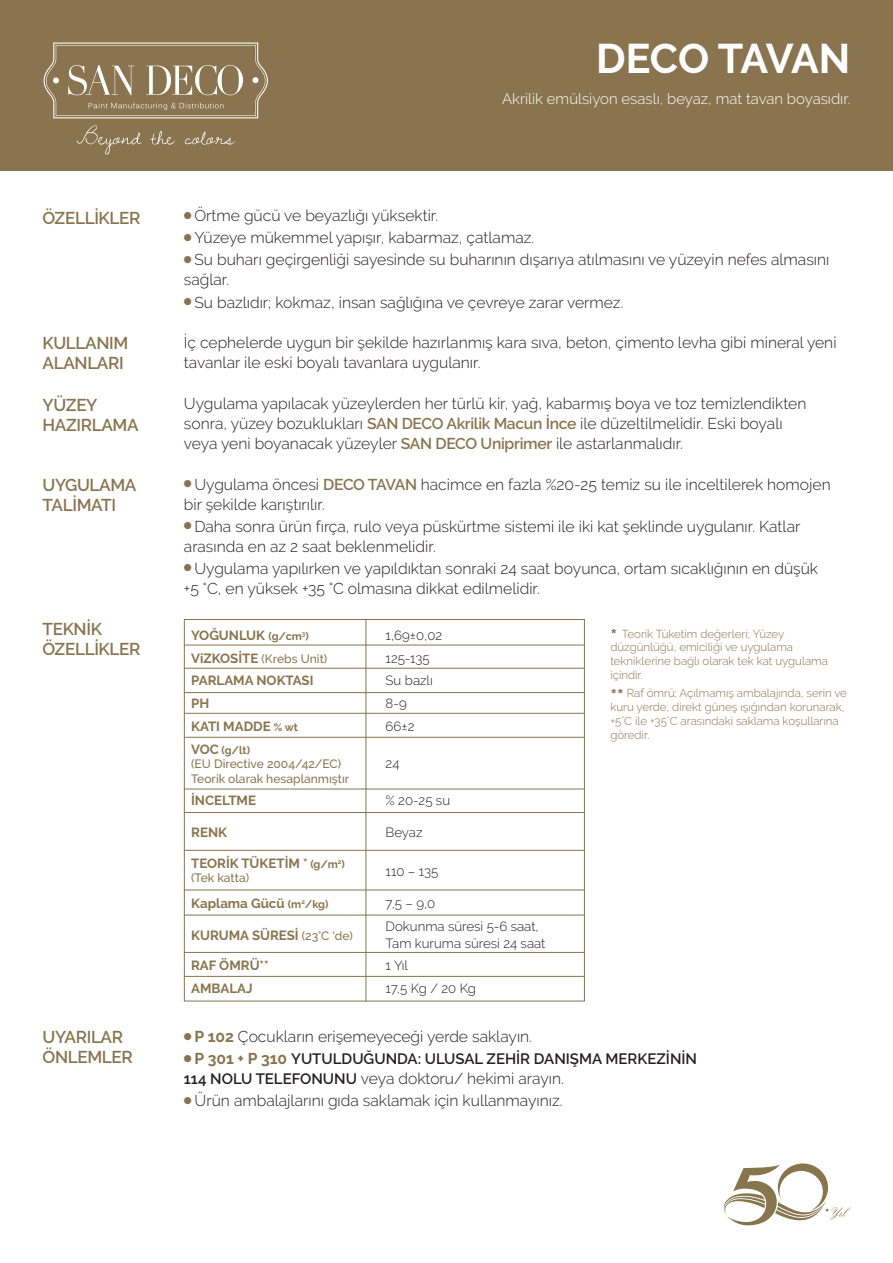
<style>
.page{position:relative;width:893px;height:1263px;background:#fff}
.page>*{position:absolute;margin:0;border:0;box-sizing:border-box;transform-origin:0 0}
.t1{font:700 41.25px "Raleway";letter-spacing:-.015em;color:#fff}
.t2{font:600 17.1px "Raleway";letter-spacing:-.02em;color:#89744f}
.t3{font:300 15.6px/20px "Raleway";color:#231f20}
.t4{font:600 15px "Raleway";color:#231f20}
.t5{font:300 15px "Raleway";color:#fff}
.t6{font:700 13.35px "Raleway";color:#89744f}
.t7{font:300 13.35px "Raleway";color:#231f20}
.t8{font:500 12.15px "Raleway";color:#89744f}
.t9{font:300 11.55px/13.8px "Raleway";color:#89744f}
.t10{font:700 10.8px "Raleway";color:#89744f}
.t11{font:700 6.3px "Raleway";color:#89744f}
.s1{color:#89744f}
.s2{font-weight:600;color:#89744f}
.s3{font-size:10.8px}
.s4{font-weight:700;font-size:13.35px}
.s5{font-size:13.35px}
.s6{font-weight:500;font-size:12.15px}
.s7{font-weight:700;font-size:19.65px}
.s8{font-weight:700;color:#89744f}
.s9{font-weight:700;font-size:15.6px;color:#89744f}
.s10{font-weight:600;font-size:15px}
</style>
<div class="page">
<div style="left:0;top:0;width:893px;height:171px;background:#89744f"></div>
<div style="left:184px;top:619px;width:401px;height:382px;border:1px solid #89744f"></div>
<hr style="left:184px;top:645px;width:400px;height:1px;background:#89744f">
<hr style="left:184px;top:668px;width:400px;height:1px;background:#89744f">
<hr style="left:184px;top:692px;width:400px;height:1px;background:#89744f">
<hr style="left:184px;top:713px;width:400px;height:1px;background:#89744f">
<hr style="left:184px;top:737px;width:400px;height:1px;background:#89744f">
<hr style="left:184px;top:789px;width:400px;height:1px;background:#89744f">
<hr style="left:184px;top:812px;width:400px;height:1px;background:#89744f">
<hr style="left:184px;top:850px;width:400px;height:1px;background:#89744f">
<hr style="left:184px;top:890px;width:400px;height:1px;background:#89744f">
<hr style="left:184px;top:915px;width:400px;height:1px;background:#89744f">
<hr style="left:184px;top:952px;width:400px;height:1px;background:#89744f">
<hr style="left:184px;top:976px;width:400px;height:1px;background:#89744f">
<hr style="left:366px;top:619px;width:1px;height:382px;background:#89744f">
<svg style="left:724px;top:1163px;width:126px;height:63px"></svg>
<svg style="left:44px;top:43px;width:224px;height:75px"></svg>
<svg style="left:77px;top:125px;width:65px;height:29px"></svg>
<svg style="left:150px;top:131px;width:25px;height:14px"></svg>
<svg style="left:185px;top:131px;width:50px;height:14px"></svg>
<p class="t1" style="left:596px;top:35px;width:256px">DECO TAVAN</p>
<p class="t5" style="left:502px;top:90px;width:350px">Akrilik emülsiyon esaslı, beyaz, mat tavan boyasıdır.</p>
<p class="t2" style="left:43px;top:208px;width:99px">ÖZELLİKLER</p>
<p class="t3" style="left:184px;top:206px;width:256px"><span class="s1">●</span> Örtme gücü ve beyazlığı yüksektir.</p>
<p class="t3" style="left:184px;top:228px;width:352px"><span class="s1">●</span> Yüzeye mükemmel yapışır, kabarmaz, çatlamaz.</p>
<p class="t3" style="left:184px;top:250px;width:647px"><span class="s1">●</span> Su buharı geçirgenliği sayesinde su buharının dışarıya atılmasını ve yüzeyin nefes almasını sağlar.</p>
<p class="t3" style="left:184px;top:292px;width:441px"><span class="s1">●</span> Su bazlıdır; kokmaz, insan sağlığına ve çevreye zarar vermez.</p>
<p class="t2" style="left:43px;top:333px;width:87px">KULLANIM</p>
<p class="t2" style="left:43px;top:353px;width:83px">ALANLARI</p>
<p class="t3" style="left:184px;top:332px;width:654px">İç cephelerde uygun bir şekilde hazırlanmış kara sıva, beton, çimento levha gibi mineral yeni tavanlar ile eski boyalı tavanlara uygulanır.</p>
<p class="t2" style="left:43px;top:395px;width:57px">YÜZEY</p>
<p class="t2" style="left:43px;top:415px;width:98px">HAZIRLAMA</p>
<p class="t3" style="left:184px;top:394px;width:624px">Uygulama yapılacak yüzeylerden her türlü kir, yağ, kabarmış boya ve toz temizlendikten sonra, yüzey bozuklukları <span class="s2">SAN DECO Akrilik Macun İnce</span> ile düzeltilmelidir. Eski boyalı veya yeni boyanacak yüzeyler <span class="s2">SAN DECO Uniprimer</span> ile astarlanmalıdır.</p>
<p class="t2" style="left:43px;top:475px;width:95px">UYGULAMA</p>
<p class="t2" style="left:43px;top:495px;width:75px">TALİMATI</p>
<p class="t3" style="left:184px;top:474px;width:648px"><span class="s1">●</span> Uygulama öncesi <span class="s2">DECO TAVAN</span> hacimce en fazla %20-25 temiz su ile inceltilerek homojen bir şekilde karıştırılır.</p>
<p class="t3" style="left:184px;top:516px;width:618px"><span class="s1">●</span> Daha sonra ürün fırça, rulo veya püskürtme sistemi ile iki kat şeklinde uygulanır. Katlar arasında en az 2 saat beklenmelidir.</p>
<p class="t3" style="left:184px;top:558px;width:636px"><span class="s1">●</span> Uygulama yapılırken ve yapıldıktan sonraki 24 saat boyunca, ortam sıcaklığının en düşük +5 °C, en yüksek +35 °C olmasına dikkat edilmelidir.</p>
<p class="t2" style="left:43px;top:619px;width:61px">TEKNİK</p>
<p class="t2" style="left:43px;top:639px;width:99px">ÖZELLİKLER</p>
<p class="t6" style="left:191px;top:628px;width:112px">YOĞUNLUK <span class="s3">(g/cm</span></p>
<p class="t7" style="left:386px;top:627px;width:58px">1,69±0,02</p>
<p class="t11" style="left:302px;top:630px;width:8px">3<span class="s3">)</span></p>
<p class="t8" style="left:191px;top:651px;width:138px"><span class="s4">ViZKOSİTE</span> (Krebs Unit)</p>
<p class="t7" style="left:386px;top:650px;width:46px">125-135</p>
<p class="t6" style="left:191px;top:673px;width:124px">PARLAMA NOKTASI</p>
<p class="t7" style="left:386px;top:673px;width:49px">Su bazlı</p>
<p class="t6" style="left:191px;top:696px;width:20px">PH</p>
<p class="t7" style="left:386px;top:696px;width:23px">8-9</p>
<p class="t6" style="left:191px;top:719px;width:108px">KATI MADDE <span class="s3">% wt</span></p>
<p class="t7" style="left:386px;top:718px;width:30px">66±2</p>
<p class="t7" style="left:386px;top:756px;width:15px">24</p>
<p class="t10" style="left:191px;top:744px;width:60px"><span class="s5">VOC</span> (g/lt)</p>
<p class="t8" style="left:191px;top:757px;width:152px">(EU Directive 2004/42/EC)</p>
<p class="t8" style="left:191px;top:771px;width:160px">Teorik olarak hesaplanmıştır</p>
<p class="t6" style="left:191px;top:793px;width:66px">İNCELTME</p>
<p class="t7" style="left:386px;top:793px;width:66px">% 20-25 su</p>
<p class="t6" style="left:191px;top:825px;width:37px">RENK</p>
<p class="t7" style="left:386px;top:824px;width:38px">Beyaz</p>
<p class="t7" style="left:386px;top:864px;width:54px">110 – 135</p>
<p class="t6" style="left:191px;top:856px;width:155px">TEORİK TÜKETİM * <span class="s3">(g/m</span><sup>2</sup><span class="s3">)</span></p>
<p class="t8" style="left:191px;top:871px;width:59px">(Tek katta)</p>
<p class="t6" style="left:191px;top:895px;width:139px">Kaplama Gücü <span class="s3">(m</span><sup>2</sup><span class="s3">/kg)</span></p>
<p class="t7" style="left:386px;top:895px;width:51px">7,5 – 9,0</p>
<p class="t7" style="left:386px;top:919px;width:155px">Dokunma süresi 5-6 saat,</p>
<p class="t7" style="left:386px;top:936px;width:161px">Tam kuruma süresi 24 saat</p>
<p class="t6" style="left:191px;top:927px;width:163px">KURUMA SÜRESİ <span class="s6">(23°C ‘de)</span></p>
<p class="t6" style="left:191px;top:958px;width:79px">RAF ÖMRÜ**</p>
<p class="t7" style="left:386px;top:957px;width:24px">1 Yıl</p>
<p class="t6" style="left:191px;top:980px;width:63px">AMBALAJ</p>
<p class="t7" style="left:386px;top:980px;width:92px">17,5 Kg / 20 Kg</p>
<p class="t9" style="left:610px;top:626px;width:219px"><span class="s7">*</span> Teorik Tüketim değerleri; Yüzey düzgünlüğü, emiciliği ve uygulama tekniklerine bağlı olarak tek kat uygulama içindir.</p>
<p class="t9" style="left:610px;top:686px;width:238px"><span class="s7">**</span> Raf ömrü; Açılmamış ambalajında, serin ve kuru yerde, direkt güneş ışığından korunarak, +5˚C ile +35˚C arasındaki saklama koşullarına göredir.</p>
<p class="t2" style="left:43px;top:1027px;width:82px">UYARILAR</p>
<p class="t2" style="left:43px;top:1047px;width:92px">ÖNLEMLER</p>
<p class="t3" style="left:184px;top:1026px;width:350px"><span class="s1">●</span> <span class="s8">P 102</span> Çocukların erişemeyeceği yerde saklayın.</p>
<p class="t4" style="left:184px;top:1050px;width:515px"><span class="s1">●</span> <span class="s9">P 301 + P 310</span> YUTULDUĞUNDA: ULUSAL ZEHİR DANIŞMA MERKEZİNİN</p>
<p class="t3" style="left:184px;top:1068px;width:381px"><span class="s10">114 NOLU TELEFONUNU</span> veya doktoru/ hekimi arayın.</p>
<p class="t3" style="left:184px;top:1090px;width:380px"><span class="s1">●</span> Ürün ambalajlarını gıda saklamak için kullanmayınız.</p>
</div>
